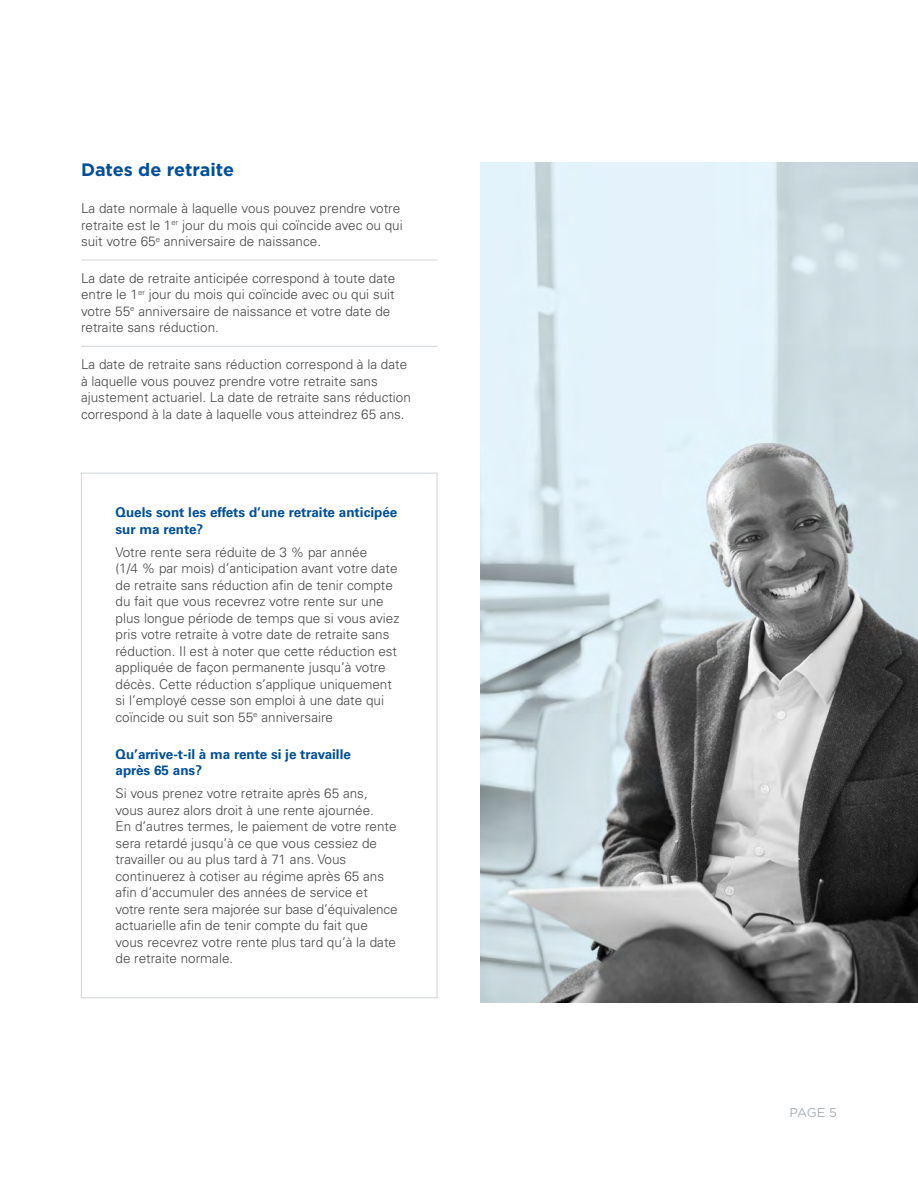
<style>
.page{position:relative;width:918px;height:1188px;background:#fff}
.page>*{position:absolute;margin:0;border:0;box-sizing:border-box;transform-origin:0 0}
.Titre{font:700 18px "Gotham";color:#004f9a}
.Texte_courant{font:300 13.5px/16.5px "Univers LT Pro 45";color:#474847}
.Sous-titre{font:700 13.5px/16.5px "Univers LT Pro 65";color:#004f9a}
.t1{font:12.75px "Gotham";color:#a7aeb5}
</style>
<div class="page">
<hr style="left:81px;top:260px;width:356px;height:1px;background:#d0d4d8">
<hr style="left:81px;top:346px;width:356px;height:1px;background:#d0d4d8">
<img style="left:481px;top:162px;width:437px;height:840px">
<p class="Titre" style="left:81px;top:158px;width:155px">Dates de retraite</p>
<p class="Texte_courant" style="left:81px;top:200px;width:323px">La date normale à laquelle vous pouvez prendre votre retraite est le 1<sup>er</sup> jour du mois qui coïncide avec ou qui suit votre 65<sup>e</sup> anniversaire de naissance.</p>
<p class="Texte_courant" style="left:81px;top:270px;width:316px">La date de retraite anticipée correspond à toute date entre le 1<sup>er</sup> jour du mois qui coïncide avec ou qui suit votre 55<sup>e</sup> anniversaire de naissance et votre date de retraite sans réduction.</p>
<p class="Texte_courant" style="left:81px;top:356px;width:332px">La date de retraite sans réduction correspond à la date à laquelle vous pouvez prendre votre retraite sans ajustement actuariel. La date de retraite sans réduction correspond à la date à laquelle vous atteindrez 65 ans.</p>
<p class="Sous-titre" style="left:116px;top:503px;width:283px">Quels sont les effets d’une retraite anticipée sur ma rente?</p>
<p class="Texte_courant" style="left:116px;top:543px;width:285px">Votre rente sera réduite de 3 % par année<br>(1/4 % par mois) d’anticipation avant votre date de retraite sans réduction afin de tenir compte du fait que vous recevrez votre rente sur une plus longue période de temps que si vous aviez pris votre retraite à votre date de retraite sans réduction. Il est à noter que cette réduction est appliquée de façon permanente jusqu’à votre décès. Cette réduction s’applique uniquement si l’employé cesse son emploi à une date qui coïncide ou suit son 55<sup>e</sup> anniversaire</p>
<p class="Sous-titre" style="left:116px;top:745px;width:237px">Qu’arrive-t-il à ma rente si je travaille après 65 ans?</p>
<p class="Texte_courant" style="left:116px;top:785px;width:284px">Si vous prenez votre retraite après 65 ans, vous aurez alors droit à une rente ajournée.<br>En d’autres termes, le paiement de votre rente sera retardé jusqu’à ce que vous cessiez de travailler ou au plus tard à 71 ans. Vous continuerez à cotiser au régime après 65 ans afin d’accumuler des années de service et votre rente sera majorée sur base d’équivalence actuarielle afin de tenir compte du fait que vous recevrez votre rente plus tard qu’à la date de retraite normale.</p>
<p class="t1" style="left:790px;top:1105px;width:49px">PAGE 5</p>
</div>
